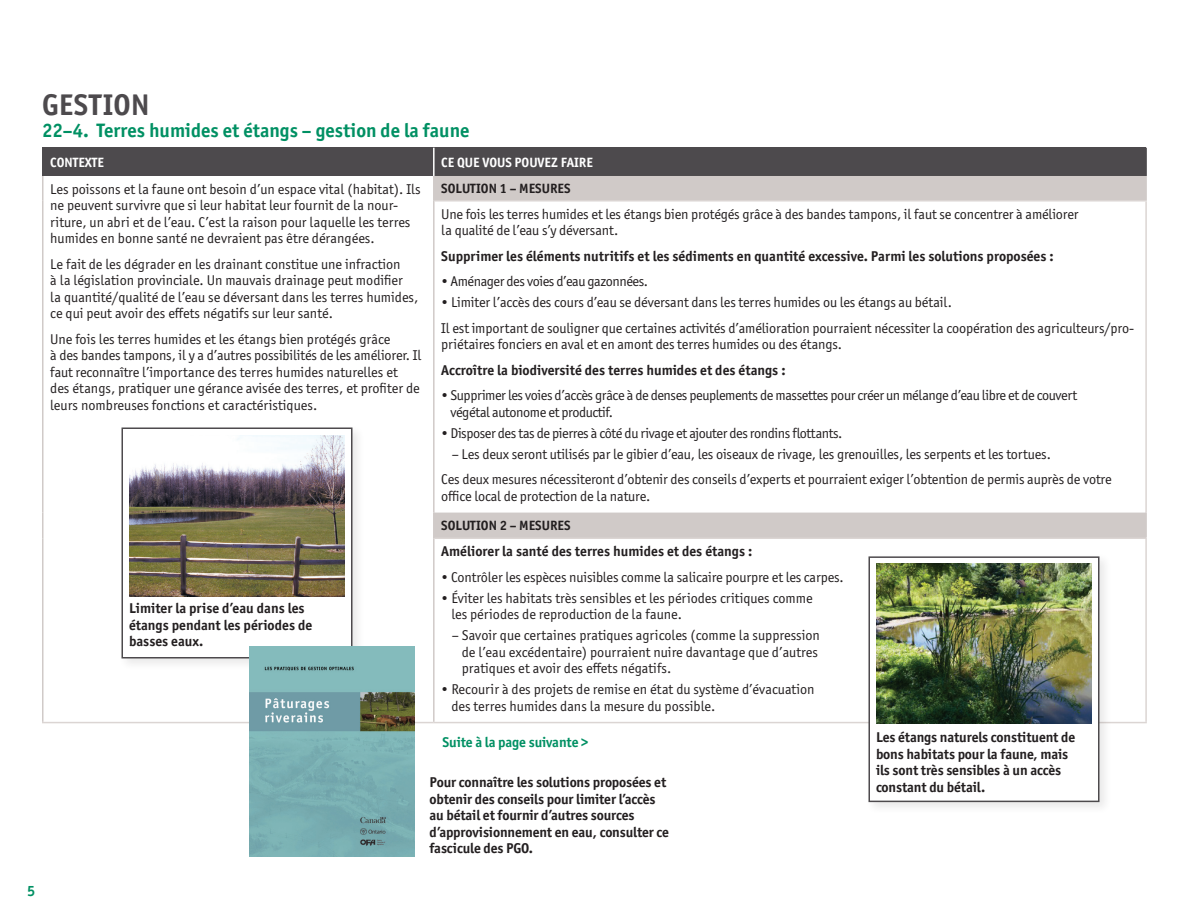
<style>
.page{position:relative;width:1188px;height:918px;background:#fff}
.page>*{position:absolute;margin:0;border:0;box-sizing:border-box;transform-origin:0 0}
.t1{font:700 30px "Officina Sans ITC Pro";letter-spacing:.01em;color:#4d4a4d}
.t2{font:700 19.5px "Officina Sans ITC Pro";color:#009063}
.t3{font:700 15px "Officina Sans ITC Pro";color:#009063}
.t4{font:14.25px/16.5px "Officina Sans ITC Pro";color:#231f20}
.t5{font:700 14.25px/16.5px "Officina Sans ITC Pro";color:#231f20}
.t6{font:14.25px/16.5px "Officina Sans ITC Pro";letter-spacing:-.03em;color:#231f20}
.t7{font:700 14.25px "Officina Sans ITC Pro";letter-spacing:-.01em;color:#009063}
.t8{font:700 13.5px "Officina Sans ITC Pro";color:#231f20}
.t9{font:700 13.5px "Officina Sans ITC Pro";color:#fff}
</style>
<div class="page">
<div style="left:43px;top:148px;width:391px;height:28px;background:#4d4a4d"></div>
<div style="left:434px;top:148px;width:712px;height:28px;background:#4d4a4d"></div>
<svg style="left:435px;top:176px;width:710px;height:362px"></svg>
<hr style="left:433px;top:148px;width:2px;height:28px;background:#fff">
<hr style="left:1145px;top:148px;width:2px;height:28px;background:#4d4a4d">
<hr style="left:42px;top:176px;width:2px;height:25px;background:#d0cac8">
<hr style="left:42px;top:201px;width:2px;height:312px;background:#d0cac8">
<hr style="left:42px;top:513px;width:2px;height:25px;background:#d0cac8">
<hr style="left:42px;top:538px;width:2px;height:184px;background:#d0cac8">
<hr style="left:433px;top:176px;width:2px;height:25px;background:#d0cac8">
<hr style="left:1145px;top:176px;width:2px;height:24px;background:#d0cac8">
<hr style="left:433px;top:201px;width:2px;height:312px;background:#d0cac8">
<hr style="left:435px;top:200px;width:712px;height:2px;background:#dbd5d3">
<hr style="left:1145px;top:202px;width:2px;height:311px;background:#dbd5d3">
<hr style="left:433px;top:513px;width:2px;height:25px;background:#d0cac8">
<hr style="left:1145px;top:513px;width:2px;height:25px;background:#d0cac8">
<hr style="left:42px;top:722px;width:392px;height:1px;background:#dbd5d3">
<hr style="left:433px;top:538px;width:2px;height:184px;background:#d0cac8">
<hr style="left:435px;top:538px;width:712px;height:1px;background:#dbd5d3">
<hr style="left:1145px;top:539px;width:2px;height:183px;background:#dbd5d3">
<hr style="left:434px;top:722px;width:713px;height:1px;background:#dbd5d3">
<hr style="left:42px;top:148px;width:2px;height:28px;background:#4d4a4d">
<div style="left:865px;top:553px;width:247px;height:262px;background:#f8f8f8"></div>
<div style="left:868px;top:556px;width:232px;height:246px;background:#fff;border:2px solid #4d4a4d"></div>
<img style="left:876px;top:564px;width:216px;height:159px">
<div style="left:118px;top:424px;width:247px;height:247px;background:#231f20;opacity:.1"></div>
<div style="left:122px;top:428px;width:230px;height:230px;background:#fff;border:2px solid #4d4a4d"></div>
<img style="left:129px;top:435px;width:216px;height:162px">
<img style="left:250px;top:646px;width:164px;height:210px">
<h1 class="t1" style="left:42px;top:86px;width:109px">GESTION</h1>
<h2 class="t2" style="left:42px;top:118px;width:429px">22–4. Terres humides et étangs – gestion de la faune</h2>
<p class="t9" style="left:50px;top:154px;width:55px">CONTEXTE</p>
<p class="t9" style="left:441px;top:154px;width:153px">CE QUE VOUS POUVEZ FAIRE</p>
<p class="t4" style="left:50px;top:181px;width:372px">Les poissons et la faune ont besoin d’un espace vital (habitat). Ils ne peuvent survivre que si leur habitat leur fournit de la nour&shy;riture, un abri et de l’eau. C’est la raison pour laquelle les terres humides en bonne santé ne devraient pas être dérangées.</p>
<p class="t4" style="left:50px;top:256px;width:370px">Le fait de les dégrader en les drainant constitue une infraction<br>à la législation provinciale. Un mauvais drainage peut modifier<br>la quantité/qualité de l’eau se déversant dans les terres humides, ce qui peut avoir des effets négatifs sur leur santé.</p>
<p class="t4" style="left:50px;top:331px;width:373px">Une fois les terres humides et les étangs bien protégés grâce<br>à des bandes tampons, il y a d’autres possibilités de les améliorer. Il faut reconnaître l’importance des terres humides naturelles et<br>des étangs, pratiquer une gérance avisée des terres, et profiter de leurs nombreuses fonctions et caractéristiques.</p>
<p class="t8" style="left:441px;top:180px;width:131px">SOLUTION 1 – MESURES</p>
<p class="t4" style="left:441px;top:205px;width:639px">Une fois les terres humides et les étangs bien protégés grâce à des bandes tampons, il faut se concentrer à améliorer la qualité de l’eau s’y déversant.</p>
<p class="t5" style="left:441px;top:247px;width:614px">Supprimer les éléments nutritifs et les sédiments en quantité excessive. Parmi les solutions proposées :</p>
<p class="t6" style="left:441px;top:273px;width:208px">• Aménager des voies d’eau gazonnées.</p>
<p class="t4" style="left:441px;top:289px;width:694px;line-height:25.5px">• Limiter l’accès des cours d’eau se déversant dans les terres humides ou les étangs au bétail.<br>Il est important de souligner que certaines activités d’amélioration pourraient nécessiter la coopération des agriculteurs/pro-</p>
<p class="t4" style="left:441px;top:336px;width:402px">priétaires fonciers en aval et en amont des terres humides ou des étangs.</p>
<p class="t5" style="left:441px;top:361px;width:346px">Accroître la biodiversité des terres humides et des étangs :</p>
<p class="t6" style="left:451px;top:387px;width:628px;text-indent:-9px">• Supprimer les voies d’accès grâce à de denses peuplements de massettes pour créer un mélange d’eau libre et de couvert végétal autonome et productif.</p>
<p class="t6" style="left:441px;top:424px;width:403px">• Disposer des tas de pierres à côté du rivage et ajouter des rondins flottants.</p>
<p class="t4" style="left:441px;top:441px;width:672px;line-height:25.5px;text-indent:11px">– Les deux seront utilisés par le gibier d’eau, les oiseaux de rivage, les grenouilles, les serpents et les tortues.<br>Ces deux mesures nécessiteront d’obtenir des conseils d’experts et pourraient exiger l’obtention de permis auprès de votre</p>
<p class="t4" style="left:441px;top:487px;width:211px">office local de protection de la nature.</p>
<p class="t8" style="left:441px;top:517px;width:131px">SOLUTION 2 – MESURES</p>
<p class="t5" style="left:441px;top:543px;width:313px">Améliorer la santé des terres humides et des étangs :</p>
<p class="t4" style="left:441px;top:568px;width:404px">• Contrôler les espèces nuisibles comme la salicaire pourpre et les carpes.</p>
<p class="t4" style="left:451px;top:589px;width:363px;text-indent:-10px">• Éviter les habitats très sensibles et les périodes critiques comme les périodes de reproduction de la faune.</p>
<p class="t4" style="left:462px;top:627px;width:360px;text-indent:-10px">– Savoir que certaines pratiques agricoles (comme la suppression de l’eau excédentaire) pourraient nuire davantage que d’autres pratiques et avoir des effets négatifs.</p>
<p class="t4" style="left:451px;top:681px;width:365px;text-indent:-10px">• Recourir à des projets de remise en état du système d’évacuation des terres humides dans la mesure du possible.</p>
<p class="t7" style="left:442px;top:734px;width:147px">Suite à la page suivante &gt;</p>
<p class="t5" style="left:876px;top:729px;width:201px">Les étangs naturels constituent de bons habitats pour la faune, mais ils sont très sensibles à un accès constant du bétail.</p>
<p class="t5" style="left:129px;top:600px;width:185px">Limiter la prise d’eau dans les étangs pendant les périodes de basses eaux.</p>
<p class="t5" style="left:429px;top:774px;width:241px">Pour connaître les solutions proposées et obtenir des conseils pour limiter l’accès au bétail et fournir d’autres sources d’approvisionnement en eau, consulter ce fascicule des PGO.</p>
<p class="t3" style="left:27px;top:882px;width:10px">5</p>
</div>
